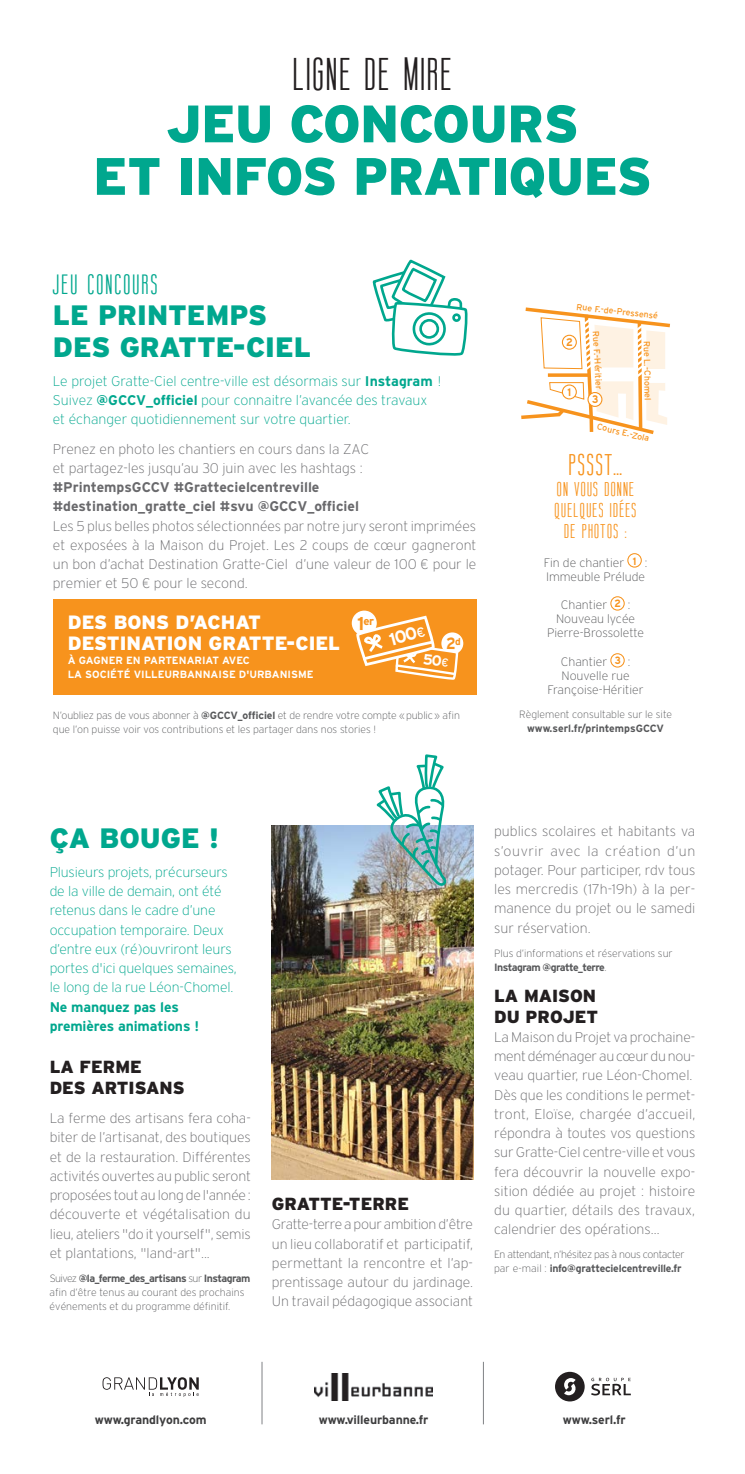
<style>
.page{position:relative;width:745px;height:1474px;background:#fff}
.page>*{position:absolute;margin:0;border:0;box-sizing:border-box;transform-origin:0 0}
.Titre_2{font:900 52.5px "Interstate";letter-spacing:-.01em;color:#00a78e}
.Titre_1{font:700 40.25px "Sweetmix 1";letter-spacing:.035em;color:#231f20}
.Body{font:900 28px/31.5px "Interstate";color:#00a78e}
.Titre_1-2{font:700 26.25px "Sweetmix 1";letter-spacing:.055em;color:#f7931d}
.Titre_1-3{font:700 24.5px "Sweetmix 1";letter-spacing:.075em;color:#00a78e}
.Body-2{font:900 19.25px/21px "Interstate";color:#fff}
.Body-3{font:700 18.72px "Interstate";color:#f7931d}
.Body-4{font:900 17.5px/21px "Interstate";color:#231f20}
.Titre_1-4{font:700 17.5px/21px "Sweetmix 1";letter-spacing:.06em;color:#f7931d;text-align:center}
.Body-5{font:700 17.5px "Interstate";color:#fff}
.Body-6{font:200 14px/19.2px "Interstate";color:#69696c;text-align:justify}
.Body-7{font:200 14px/19.2px "Interstate";letter-spacing:-.01em;color:#00a78e}
.Body-8{font:700 14px "Interstate";color:#69696c}
.Body-9{font:700 14px/19.2px "Interstate";letter-spacing:-.01em;color:#00a78e}
.Body-10{font:200 12.25px/14px "Interstate";color:#57585a;text-align:right}
.t1{font:700 12.25px "Interstate";letter-spacing:-.01em;color:#3e3e3f}
.Body-11{font:200 10.5px/14px "Interstate";color:#57585a}
.Body-12{font:200 10.5px/14px "Interstate";letter-spacing:-.03em;color:#57585a}
.Body-13{font:700 10.5px/14px "Interstate";color:#fff}
.Body-14{font:700 10.5px "Interstate";color:#f7931d;scale:.9 1}
.Body-15{font:8.75px "Interstate";color:#f7931d}
.s1{font-weight:700}
.s2{font-weight:400;font-size:13.65px}
</style>
<div class="page">
<img style="left:314px;top:1373px;width:118px;height:27px">
<hr style="left:261px;top:1361px;width:1px;height:63px;background:#808285">
<hr style="left:482px;top:1361px;width:1px;height:63px;background:#808285">
<svg style="left:591px;top:1377px;width:39px;height:18px"></svg>
<svg style="left:555px;top:1371px;width:29px;height:30px"></svg>
<svg style="left:102px;top:1377px;width:97px;height:19px"></svg>
<img style="left:272px;top:825px;width:201px;height:354px">
<svg style="left:372px;top:754px;width:79px;height:133px"></svg>
<div style="left:53px;top:598px;width:423px;height:96px;background:#f7931d"></div>
<div style="left:441px;top:632px;width:22px;height:22px;background:#fff;border-radius:50%"></div>
<svg style="left:351px;top:610px;width:25px;height:25px"></svg>
<div style="left:627px;top:553px;width:14px;height:14px;border:1px solid #f7931d;border-radius:50%"></div>
<div style="left:610px;top:596px;width:14px;height:14px;border:1px solid #f7931d;border-radius:50%"></div>
<div style="left:610px;top:653px;width:14px;height:14px;border:1px solid #f7931d;border-radius:50%"></div>
<svg style="left:372px;top:259px;width:96px;height:97px"></svg>
<div style="left:420px;top:320px;width:18px;height:18px;background:#fff;border-radius:50%"></div>
<div style="left:419px;top:319px;width:20px;height:20px;border:3px solid #00a78e;border-radius:50%"></div>
<div style="left:452px;top:313px;width:8px;height:9px;border:3px solid #00a78e;border-radius:50%"></div>
<svg style="left:354px;top:598px;width:106px;height:81px"></svg>
<svg style="left:521px;top:307px;width:149px;height:128px"></svg>
<p class="Titre_1" style="left:292px;top:50px;width:161px">LIGNE DE MIRE</p>
<p class="Titre_2" style="left:166px;top:94px;width:413px">JEU CONCOURS</p>
<p class="Titre_2" style="left:93px;top:146px;width:559px">ET INFOS PRATIQUES</p>
<p class="Titre_1-3" style="left:53px;top:269px;width:106px">JEU CONCOURS</p>
<p class="Body" style="left:53px;top:299px;width:259px">LE PRINTEMPS<br>DES GRATTE-CIEL</p>
<p class="Body-7" style="left:53px;top:371px;width:390px">Le projet Gratte-Ciel centre-ville est désormais sur <span class="s1">Instagram</span> !</p>
<p class="Body-7" style="left:53px;top:390px;width:376px">Suivez <span class="s1">@GCCV_officiel</span> pour connaitre l’avancée des travaux</p>
<p class="Body-7" style="left:53px;top:410px;width:299px">et échanger quotidiennement sur votre quartier.</p>
<p class="Body-6" style="left:53px;top:439px;width:317px">Prenez en photo les chantiers en cours dans la ZAC</p>
<p class="Body-6" style="left:53px;top:458px;width:311px">et partagez-les jusqu’au 30 juin avec les hashtags :</p>
<p class="Body-8" style="left:53px;top:479px;width:268px">#PrintempsGCCV #Grattecielcentreville</p>
<p class="Body-8" style="left:53px;top:498px;width:307px">#destination_gratte_ciel #svu @GCCV_officiel</p>
<p class="Body-6" style="left:53px;top:516px;width:425px">Les 5 plus belles photos sélectionnées par notre jury seront imprimées et exposées à la Maison du Projet. Les 2 coups de cœur gagneront un bon d’achat Destination Gratte-Ciel d’une valeur de 100 € pour le premier et 50 € pour le second.</p>
<p class="Body-2" style="left:68px;top:611px;width:274px">DES BONS D’ACHAT<br>DESTINATION GRATTE-CIEL</p>
<p class="Body-13" style="left:68px;top:653px;width:247px">À GAGNER EN PARTENARIAT AVEC<br>LA SOCIÉTÉ VILLEURBANNAISE D'URBANISME</p>
<p class="Body-3" style="left:357px;top:613px;width:9px">1</p>
<p class="Body-5" style="left:387px;top:630px;width:38px;rotate:-15deg">100<span class="s2">€</span></p>
<p class="Body-11" style="left:53px;top:708px;width:408px">N’oubliez pas de vous abonner à <span class="s1">@GCCV_officiel</span> et de rendre votre compte « public » afin que l’on puisse voir vos contributions et les partager dans nos stories !</p>
<p class="Body-15" style="left:576px;top:302px;width:83px;rotate:6deg">Rue F.-de-Pressensé</p>
<p class="Body-15" style="left:600px;top:330px;width:60px;rotate:87deg">Rue F.-Héritier</p>
<p class="Body-15" style="left:651px;top:341px;width:61px;rotate:89deg">Rue L.-Chomel</p>
<p class="Body-15" style="left:598px;top:421px;width:55px;rotate:13deg">Cours E.-Zola</p>
<p class="Titre_1-2" style="left:568px;top:448px;width:56px">PSSST…</p>
<p class="Titre_1-4" style="left:554px;top:478px;width:83px">ON VOUS DONNE<br>QUELQUES IDÉES<br>DE PHOTOS :</p>
<p class="Body-10" style="left:543px;top:555px;width:82px">Fin de chantier</p>
<p class="Body-10" style="left:545px;top:555px;width:103px">:<br>Immeuble Prélude</p>
<p class="Body-10" style="left:560px;top:598px;width:48px">Chantier</p>
<p class="Body-14" style="left:614px;top:598px;width:9px">2</p>
<p class="Body-10" style="left:627px;top:598px;width:4px">:</p>
<p class="Body-10" style="left:555px;top:612px;width:81px">Nouveau lycée</p>
<p class="Body-10" style="left:546px;top:626px;width:98px">Pierre-Brossolette</p>
<p class="Body-10" style="left:560px;top:655px;width:48px">Chantier</p>
<p class="Body-14" style="left:614px;top:654px;width:8px">3</p>
<p class="Body-10" style="left:627px;top:655px;width:4px">:</p>
<p class="Body-10" style="left:561px;top:669px;width:70px">Nouvelle rue</p>
<p class="Body-10" style="left:547px;top:683px;width:97px">Françoise-Héritier</p>
<p class="Body-11" style="left:519px;top:707px;width:154px;text-align:center">Règlement consultable sur le site <span class="s1">www.serl.fr/printempsGCCV</span></p>
<p class="Body" style="left:50px;top:821px;width:171px">ÇA BOUGE !</p>
<p class="Body-7" style="left:50px;top:862px;width:188px">Plusieurs projets, précurseurs de la ville de demain, ont été retenus dans le cadre d’une occupation temporaire. Deux d’entre eux (ré)ouvriront leurs portes d'ici quelques semaines, le long de la rue Léon-Chomel.</p>
<p class="Body-9" style="left:50px;top:997px;width:151px">Ne manquez pas les premières animations !</p>
<p class="Body-4" style="left:50px;top:1056px;width:136px">LA FERME<br>DES ARTISANS</p>
<p class="Body-6" style="left:50px;top:1108px;width:202px">La ferme des artisans fera coha&shy;biter de l’artisanat, des boutiques et de la restauration. Différentes activités ouvertes au public seront proposées tout au long de l'année : découverte et végétalisation du lieu, ateliers "do it yourself", semis et plantations, "land-art"...</p>
<p class="Body-11" style="left:50px;top:1271px;width:202px">Suivez <span class="s1">@la_ferme_des_artisans</span> sur <span class="s1">Instagram </span>afin d’être tenus au courant des prochains événements et du programme définitif.</p>
<p class="Body-4" style="left:272px;top:1193px;width:139px">GRATTE-TERRE</p>
<p class="Body-6" style="left:272px;top:1214px;width:202px">Gratte-terre a pour ambition d’être un lieu collaboratif et participatif, permettant la rencontre et l’ap&shy;prentissage autour du jardinage.<br>Un travail pédagogique associant</p>
<p class="Body-6" style="left:494px;top:822px;width:203px">publics scolaires et habitants va s’ouvrir avec la création d’un potager. Pour participer, rdv tous les mercredis (17h-19h) à la per&shy;manence du projet ou le samedi sur réservation.</p>
<p class="Body-11" style="left:494px;top:946px;width:180px">Plus d’informations et réservations sur<br><span class="s1">Instagram @gratte_terre</span>.</p>
<p class="Body-4" style="left:494px;top:984px;width:106px">LA MAISON<br>DU PROJET</p>
<p class="Body-6" style="left:494px;top:1027px;width:202px">La Maison du Projet va prochaine&shy;ment déménager au cœur du nou&shy;veau quartier, rue Léon-Chomel.</p>
<p class="Body-6" style="left:494px;top:1085px;width:203px">Dès que les conditions le permet&shy;tront, Eloïse, chargée d’accueil, répondra à toutes vos questions sur Gratte-Ciel centre-ville et vous fera découvrir la nouvelle expo&shy;sition dédiée au projet : histoire du quartier, détails des travaux, calendrier des opérations…</p>
<p class="Body-12" style="left:494px;top:1247px;width:192px">En attendant, n’hésitez pas à nous contacter par e-mail : <span class="s1">info@grattecielcentreville.fr</span></p>
<p class="t1" style="left:95px;top:1413px;width:113px">www.grandlyon.com</p>
<p class="t1" style="left:318px;top:1413px;width:111px">www.villeurbanne.fr</p>
<p class="t1" style="left:562px;top:1413px;width:65px">www.serl.fr</p>
</div>
